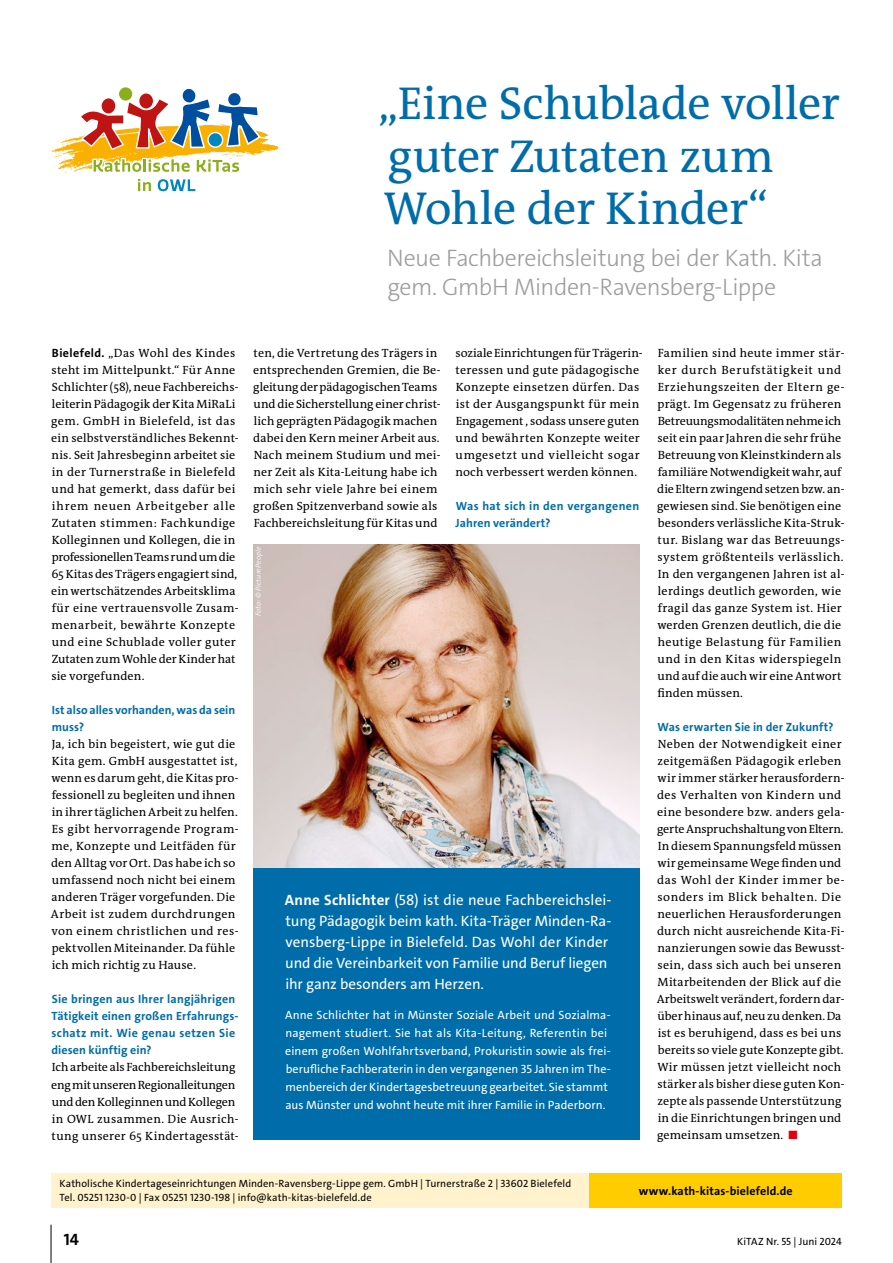
<style>
.page{position:relative;width:893px;height:1263px;background:#fff}
.page>*{position:absolute;margin:0;border:0;box-sizing:border-box;transform-origin:0 0}
.t1{font:46.5px/52.5px "The Antiqua B W5 Plain";letter-spacing:-.015em;color:#006dab}
.t2{font:300 24px/28.8px "The Sans C4 s";letter-spacing:-.02em;color:#9c9d9d}
.t3{font:700 16.5px "The Sans C4 s";color:#000}
.t4{font:15px/21px "The Sans C4 s";letter-spacing:-.005em;color:#fff}
.t5{font:12px/17px "The Antiqua B W5 Plain";letter-spacing:.015em;color:#000}
.t6{font:12px/18px "The Sans C4 s";letter-spacing:.01em;color:#fff}
.t7{font:700 12px/17px "The Sans C4 s";letter-spacing:.01em;color:#006dab}
.t8{font:700 12px "The Sans C4 s";letter-spacing:.01em;color:#000}
.t9{font:10.5px/13.5px "The Sans C4 s";letter-spacing:.01em;color:#000}
.t10{font:italic 7.5px "The Sans C4 s";letter-spacing:.015em;color:#fff}
.s1{font-family:"The Sans C4 s";font-weight:700}
.s2{font-weight:700}
.s3{color:#e3000f}
</style>
<div class="page">
<div style="left:51px;top:1174px;width:539px;height:34px;background:#fff2cd"></div>
<div style="left:590px;top:1174px;width:252px;height:34px;background:#fc0"></div>
<svg style="left:51px;top:87px;width:227px;height:105px"></svg>
<hr style="left:51px;top:1225px;width:1px;height:38px;background:#000">
<div style="left:253px;top:544px;width:387px;height:596px;background:#006dab"></div>
<img style="left:253px;top:544px;width:387px;height:323px">
<h1 class="t1" style="left:379px;top:78px;width:462px">„Eine Schublade voller guter Zutaten zum<br>Wohle der Kinder“</h1>
<h2 class="t2" style="left:387px;top:244px;width:437px">Neue Fachbereichsleitung bei der Kath. Kita gem. GmbH Minden-Ravensberg-Lippe</h2>
<p class="t5" style="left:51px;top:345px;width:189px"><span class="s1">Bielefeld.</span> „Das Wohl des Kindes steht im Mittelpunkt.“ Für Anne<br>Schlichter (58), neue Fachbereichs&shy;leiterin Pädagogik der Kita MiRaLi gem. GmbH in Bielefeld, ist das ein selbstverständliches Bekennt&shy;nis. Seit Jahresbeginn arbeitet sie in der Turnerstraße in Bielefeld und hat gemerkt, dass dafür bei ihrem neuen Arbeitgeber alle<br>Zutaten stimmen: Fachkundige<br>Kolleginnen und Kollegen, die in professionellen Teams rund um die<br>65 Kitas des Trägers engagiert sind, ein wertschätzendes Arbeitsklima für eine vertrauensvolle Zusam&shy;menarbeit, bewährte Konzepte und eine Schublade voller guter<br>Zutaten zum Wohle der Kinder hat sie vorgefunden.</p>
<p class="t7" style="left:52px;top:702px;width:185px">Ist also alles vorhanden, was da sein muss?</p>
<p class="t5" style="left:51px;top:736px;width:189px">Ja, ich bin begeistert, wie gut die<br>Kita gem. GmbH ausgestattet ist, wenn es darum geht, die Kitas pro&shy;fessionell zu begleiten und ihnen in ihrer täglichen Arbeit zu helfen.<br>Es gibt hervorragende Program&shy;me, Konzepte und Leitfäden für den Alltag vor Ort. Das habe ich so umfassend noch nicht bei einem anderen Träger vorgefunden. Die<br>Arbeit ist zudem durchdrungen von einem christlichen und res&shy;pektvollen Miteinander. Da fühle ich mich richtig zu Hause.</p>
<p class="t7" style="left:51px;top:991px;width:189px">Sie bringen aus Ihrer langjährigen<br>Tätigkeit einen großen Erfahrungs&shy;schatz mit. Wie genau setzen Sie diesen künftig ein?</p>
<p class="t5" style="left:51px;top:1059px;width:189px">Ich arbeite als Fachbereichsleitung eng mit unseren Regionalleitungen und den Kolleginnen und Kollegen in OWL zusammen. Die Ausrich&shy;tung unserer 65 Kindertagesstät-</p>
<p class="t5" style="left:253px;top:345px;width:189px">ten, die Vertretung des Trägers in entsprechenden Gremien, die Be&shy;gleitung der pädagogischen Teams und die Sicherstellung einer christ&shy;lich geprägten Pädagogik machen dabei den Kern meiner Arbeit aus.<br>Nach meinem Studium und mei&shy;ner Zeit als Kita-Leitung habe ich mich sehr viele Jahre bei einem großen Spitzenverband sowie als Fachbereichsleitung für Kitas und</p>
<p class="t5" style="left:455px;top:345px;width:189px">soziale Einrichtungen für Trägerin&shy;teressen und gute pädagogische<br>Konzepte einsetzen dürfen. Das ist der Ausgangspunkt für mein<br>Engagement , sodass unsere guten und bewährten Konzepte weiter umgesetzt und vielleicht sogar noch verbessert werden können.</p>
<p class="t7" style="left:455px;top:498px;width:185px">Was hat sich in den vergangenen<br>Jahren verändert?</p>
<p class="t10" style="left:253px;top:616px;width:71px;rotate:-90deg">Foto: © PicturePeople</p>
<p class="t4" style="left:285px;top:890px;width:328px"><span class="s2">Anne Schlichter</span> (58) ist die neue Fachbereichslei&shy;tung Pädagogik beim kath. Kita-Träger Minden-Ra&shy;vensberg-Lippe in Bielefeld. Das Wohl der Kinder und die Vereinbarkeit von Familie und Beruf liegen ihr ganz besonders am Herzen.</p>
<p class="t6" style="left:285px;top:1006px;width:327px">Anne Schlichter hat in Münster Soziale Arbeit und Sozialma&shy;nagement studiert. Sie hat als Kita-Leitung, Referentin bei einem großen Wohlfahrtsverband, Prokuristin sowie als frei&shy;berufliche Fachberaterin in den vergangenen 35 Jahren im The&shy;menbereich der Kindertagesbetreuung gearbeitet. Sie stammt aus Münster und wohnt heute mit ihrer Familie in Paderborn.</p>
<p class="t5" style="left:657px;top:345px;width:189px">Familien sind heute immer stär&shy;ker durch Berufstätigkeit und<br>Erziehungszeiten der Eltern ge&shy;prägt. Im Gegensatz zu früheren<br>Betreuungsmodalitäten nehme ich seit ein paar Jahren die sehr frühe<br>Betreuung von Kleinstkindern als familiäre Notwendigkeit wahr, auf die Eltern zwingend setzen bzw. an&shy;gewiesen sind. Sie benötigen eine besonders verlässliche Kita-Struk&shy;tur. Bislang war das Betreuungs&shy;system größtenteils verlässlich.<br>In den vergangenen Jahren ist al&shy;lerdings deutlich geworden, wie fragil das ganze System ist. Hier werden Grenzen deutlich, die die heutige Belastung für Familien und in den Kitas widerspiegeln und auf die auch wir eine Antwort finden müssen.</p>
<p class="t7" style="left:658px;top:719px;width:177px">Was erwarten Sie in der Zukunft?</p>
<p class="t5" style="left:657px;top:736px;width:189px">Neben der Notwendigkeit einer zeitgemäßen Pädagogik erleben wir immer stärker herausfordern&shy;des Verhalten von Kindern und eine besondere bzw. anders gela&shy;gerte Anspruchshaltung von Eltern.<br>In diesem Spannungsfeld müssen wir gemeinsame Wege finden und das Wohl der Kinder immer be&shy;sonders im Blick behalten. Die neuerlichen Herausforderungen durch nicht ausreichende Kita-Fi&shy;nanzierungen sowie das Bewusst&shy;sein, dass sich auch bei unseren<br>Mitarbeitenden der Blick auf die<br>Arbeitswelt verändert, fordern dar&shy;über hinaus auf, neu zu denken. Da ist es beruhigend, dass es bei uns bereits so viele gute Konzepte gibt.<br>Wir müssen jetzt vielleicht noch stärker als bisher diese guten Kon&shy;zepte als passende Unterstützung in die Einrichtungen bringen und gemeinsam umsetzen. <span class="s3">■</span></p>
<p class="t9" style="left:60px;top:1177px;width:513px">Katholische Kindertageseinrichtungen Minden-Ravensberg-Lippe gem. GmbH | Turnerstraße 2 | 33602 Bielefeld<br>Tel. 05251 1230-0 | Fax 05251 1230-198 | info@kath-kitas-bielefeld.de</p>
<p class="t8" style="left:639px;top:1183px;width:155px">www.kath-kitas-bielefeld.de</p>
<h3 class="t3" style="left:64px;top:1229px;width:17px">14</h3>
<p class="t9" style="left:737px;top:1235px;width:106px">KiTAZ Nr. 55 | Juni 2024</p>
</div>
